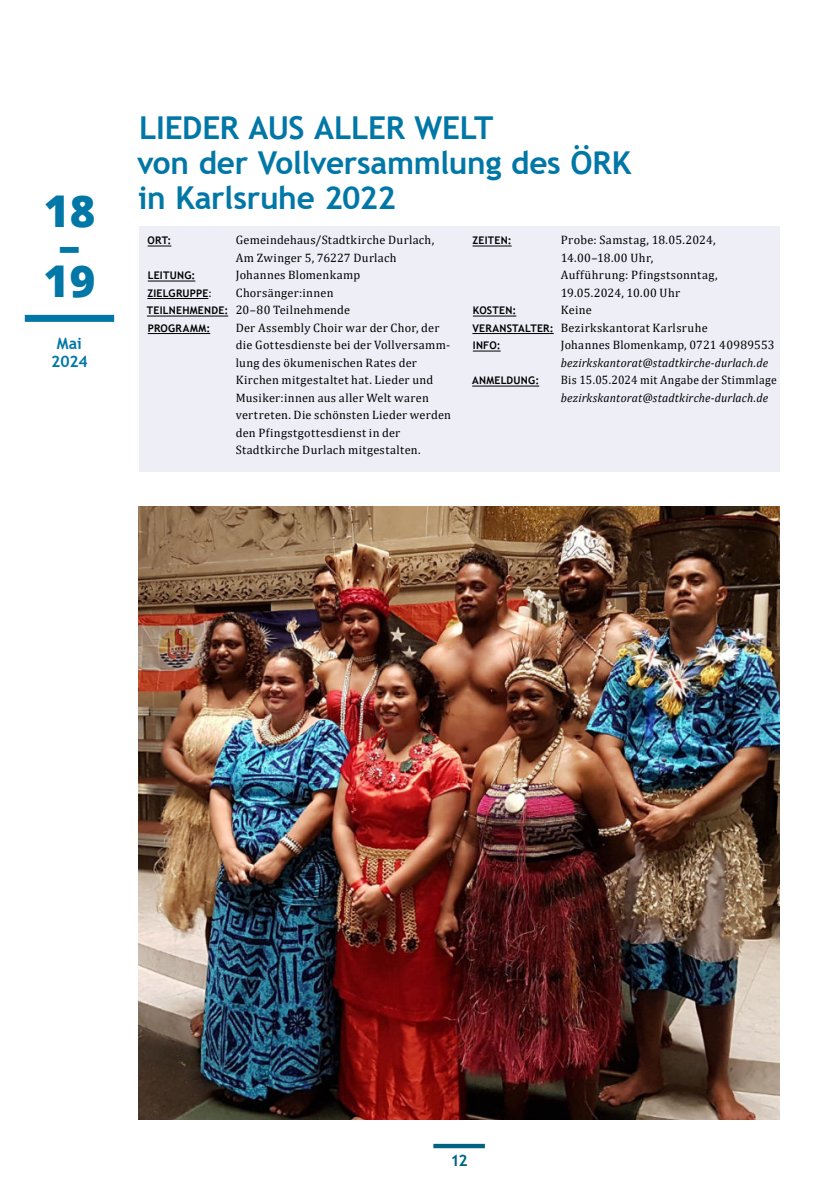
<style>
.page{position:relative;width:819px;height:1191px;background:#fff}
.page>*{position:absolute;margin:0;border:0;box-sizing:border-box;transform-origin:0 0}
.t1{font:800 43.75px/35px "Open Sans";color:#0077a6;text-align:center}
.t2{font:700 31.5px/35px "Trebuchet MS";letter-spacing:-.01em;color:#0077a6}
.t3{font:700 15.75px/17.5px "Trebuchet MS";letter-spacing:-.005em;color:#0077a6;text-align:center}
.t4{font:700 15.75px "Trebuchet MS";color:#006381}
.t5{font:12.25px/17.5px "Cambria";letter-spacing:.025em;color:#000}
.t6{font:italic 12.25px "Cambria";letter-spacing:.01em;color:#000;scale:.96 1}
.t7{font:12.25px "Cambria";letter-spacing:.025em;color:#000;scale:.95 1}
.t8{font:700 10.5px "Trebuchet MS";letter-spacing:.02em;color:#000}
.s1{font-family:"Cambria";font-weight:400;font-size:12.25px}
.s2{font-family:"Trebuchet MS";font-weight:700;font-size:10.5px}
</style>
<div class="page">
<img style="left:139px;top:507px;width:640px;height:612px">
<div style="left:433px;top:1143px;width:52px;height:5px;background:#006381"></div>
<div style="left:139px;top:227px;width:640px;height:245px;background:#eeeef7"></div>
<div style="left:25px;top:315px;width:89px;height:7px;background:#0077a6"></div>
<svg style="left:148px;top:245px;width:23px;height:1px"></svg>
<hr style="left:148px;top:280px;width:47px;height:1px;background:#000">
<hr style="left:147px;top:298px;width:61px;height:1px;background:#000">
<hr style="left:147px;top:315px;width:81px;height:1px;background:#000">
<hr style="left:148px;top:333px;width:62px;height:1px;background:#000">
<hr style="left:472px;top:245px;width:39px;height:1px;background:#000">
<hr style="left:473px;top:315px;width:43px;height:1px;background:#000">
<hr style="left:472px;top:333px;width:81px;height:1px;background:#000">
<svg style="left:473px;top:350px;width:27px;height:1px"></svg>
<hr style="left:472px;top:385px;width:67px;height:1px;background:#000">
<h1 class="t1" style="left:44px;top:194px;width:53px">18 –<br>19</h1>
<p class="t3" style="left:51px;top:336px;width:38px">Mai<br>2024</p>
<h2 class="t2" style="left:137px;top:113px;width:495px">LIEDER AUS ALLER WELT<br>von der Vollversammlung des ÖRK in Karlsruhe 2022</h2>
<p class="t8" style="left:148px;top:236px;width:25px">ORT:</p>
<p class="t5" style="left:236px;top:232px;width:200px">Gemeindehaus/Stadtkirche Durlach,<br>Am Zwinger 5, 76227 Durlach</p>
<p class="t8" style="left:148px;top:271px;width:49px">LEITUNG:</p>
<p class="t5" style="left:236px;top:267px;width:126px">Johannes Blomenkamp</p>
<p class="t8" style="left:147px;top:289px;width:66px">ZIELGRUPPE<span class="s1">:</span></p>
<p class="t8" style="left:472px;top:236px;width:41px">ZEITEN:</p>
<p class="t5" style="left:561px;top:232px;width:158px">Probe: Samstag, 18.05.2024,<br>14.00–18.00 Uhr,<br>Aufführung: Pfingstsonntag,<br>19.05.2024, 10.00 Uhr</p>
<p class="t8" style="left:473px;top:306px;width:45px">KOSTEN:</p>
<p class="t5" style="left:147px;top:284px;width:205px;text-indent:89px">Chorsänger:innen<br><span class="s2">TEILNEHMENDE:</span> 20–80 Teilnehmende</p>
<p class="t8" style="left:148px;top:324px;width:64px">PROGRAMM:</p>
<p class="t5" style="left:236px;top:319px;width:217px">Der Assembly Choir war der Chor, der die Gottesdienste bei der Vollversamm&shy;lung des ökumenischen Rates der Kirchen mitgestaltet hat. Lieder und Musiker:innen aus aller Welt waren vertreten. Die schönsten Lieder werden den Pfingstgottesdienst in der Stadtkirche Durlach mitgestalten.</p>
<p class="t5" style="left:472px;top:302px;width:237px;text-indent:88px">Keine<br><span class="s2">VERANSTALTER:</span> Bezirkskantorat Karlsruhe</p>
<p class="t8" style="left:473px;top:341px;width:29px">INFO:</p>
<p class="t5" style="left:561px;top:337px;width:215px">Johannes Blomenkamp, 0721 40989553</p>
<p class="t6" style="left:561px;top:358px;width:217px">bezirkskantorat@stadtkirche-durlach.de</p>
<p class="t8" style="left:472px;top:376px;width:69px">ANMELDUNG:</p>
<p class="t7" style="left:561px;top:374px;width:229px">Bis 15.05.2024 mit Angabe der Stimmlage</p>
<p class="t6" style="left:561px;top:393px;width:217px">bezirkskantorat@stadtkirche-durlach.de</p>
<p class="t4" style="left:450px;top:1154px;width:19px">12</p>
</div>
